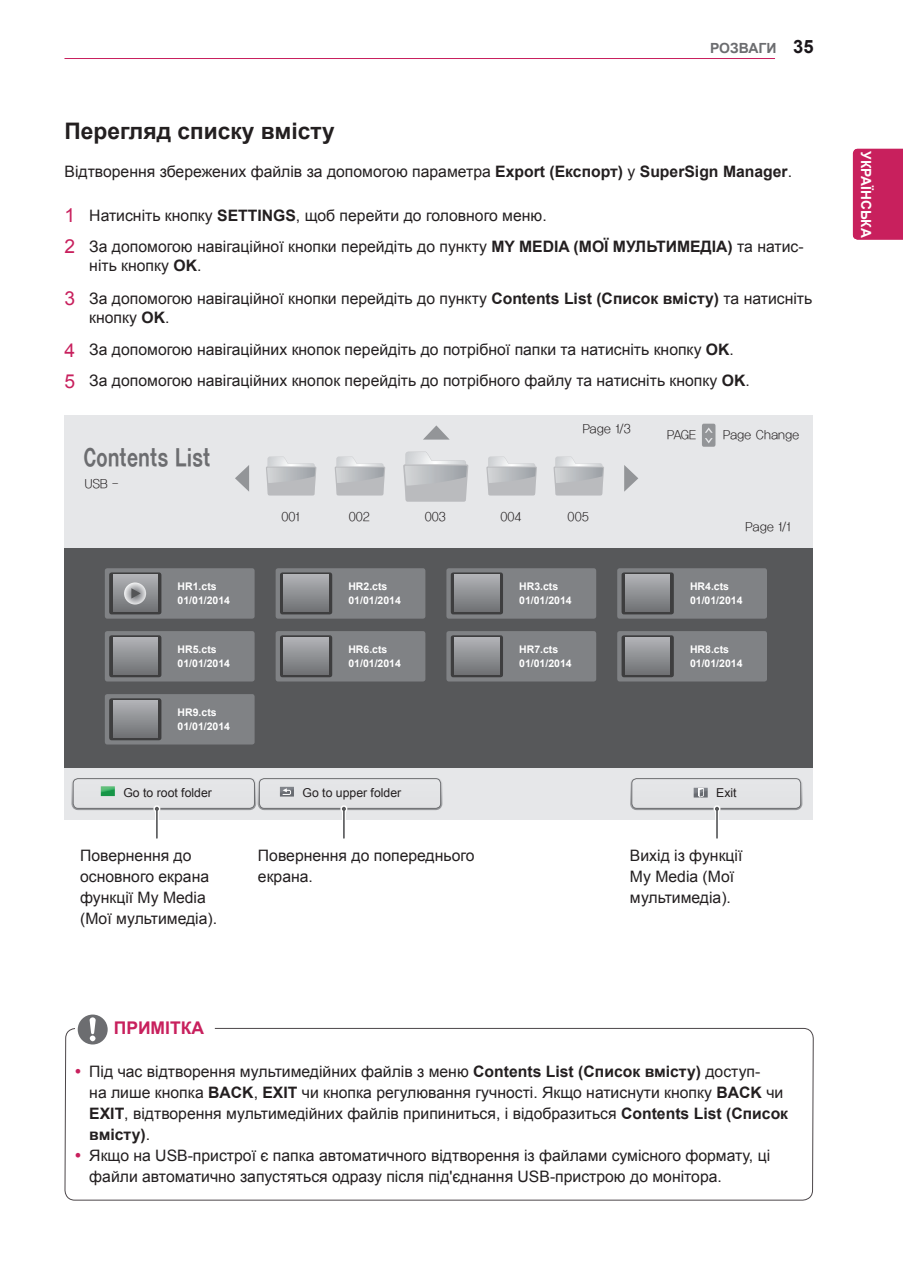
<style>
.page{position:relative;width:903px;height:1275px;background:#fff}
.page>*{position:absolute;margin:0;border:0;box-sizing:border-box;transform-origin:0 0}
.OSD_help_5pt{font:24.5px "YDI Cstre M";letter-spacing:-.015em;color:#6c6d70;scale:.8 1}
.Title-2{font:700 22.75px "Arial";color:#231f20}
.t1{font:700 21px "Arial";color:#fff}
.t2{font:700 18.38px "Arial";color:#1a161a}
.Title-note{font:700 17.5px "Arial";color:#c8205d}
.Body-Bullet{font:15.75px/21px "Arial";color:#231f20}
._1-Body{font:15.75px/19.2px "Arial";color:#231f20}
.Body{font:15.75px/21px "Arial";color:#231f20}
.t3{font:700 14px "Arial";color:#fff}
.t4{font:700 14px "Arial";color:#6c6d70}
.OSD_help_5pt-2{font:12.25px "YDI Cstre UL";color:#231f20}
.OSD_help_5pt-3{font:12.25px "Arial";color:#231f20}
.OSD_help_5pt-4{font:700 10.5px "Arial";color:#fff}
.s1{font-weight:700}
.s2{font-size:19.25px;color:#c8205d}
</style>
<div class="page">
<hr style="left:64px;top:58px;width:711px;height:1px;background:#c8205d">
<div style="left:853px;top:149px;width:50px;height:91px;background:#c8205d"></div>
<svg style="left:64px;top:1027px;width:750px;height:174px"></svg>
<div style="left:104px;top:1016px;width:108px;height:26px;background:#fff"></div>
<div style="left:75px;top:1014px;width:37px;height:30px;background:#fff"></div>
<svg style="left:78px;top:1014px;width:30px;height:30px"></svg>
<div style="left:64px;top:415px;width:748px;height:405px;background:#e6e7e9"></div>
<div style="left:64px;top:548px;width:748px;height:220px;background:#57585a"></div>
<div style="left:631px;top:778px;width:170px;height:31px;background:#e1e2e4;border-radius:6px"></div>
<div style="left:630px;top:777px;width:172px;height:33px;border:2px solid #919396;border-radius:6px"></div>
<div style="left:72px;top:778px;width:183px;height:31px;background:#e1e2e4;border-radius:6px"></div>
<div style="left:71px;top:777px;width:185px;height:33px;border:2px solid #919396;border-radius:6px"></div>
<div style="left:258px;top:778px;width:183px;height:31px;background:#e1e2e4;border-radius:6px"></div>
<div style="left:258px;top:777px;width:184px;height:33px;border:2px solid #919396;border-radius:6px"></div>
<svg style="left:403px;top:452px;width:65px;height:50px"></svg>
<svg style="left:335px;top:457px;width:50px;height:38px"></svg>
<svg style="left:266px;top:457px;width:50px;height:38px"></svg>
<svg style="left:486px;top:457px;width:51px;height:38px"></svg>
<svg style="left:553px;top:457px;width:51px;height:38px"></svg>
<svg style="left:423px;top:425px;width:27px;height:15px"></svg>
<svg style="left:624px;top:465px;width:14px;height:27px"></svg>
<svg style="left:235px;top:465px;width:14px;height:27px"></svg>
<svg style="left:694px;top:788px;width:14px;height:9px"></svg>
<svg style="left:101px;top:786px;width:14px;height:10px"></svg>
<svg style="left:280px;top:787px;width:14px;height:10px"></svg>
<div style="left:631px;top:778px;width:170px;height:31px;border:1px solid #6c6d70;border-radius:5px"></div>
<div style="left:73px;top:778px;width:182px;height:31px;border:1px solid #6c6d70;border-radius:5px"></div>
<div style="left:259px;top:778px;width:182px;height:31px;border:1px solid #6c6d70;border-radius:5px"></div>
<div style="left:105px;top:568px;width:150px;height:51px;background:#808285;border-radius:2px"></div>
<div style="left:105px;top:631px;width:150px;height:50px;background:#808285;border-radius:2px"></div>
<div style="left:105px;top:694px;width:150px;height:50px;background:#808285;border-radius:2px"></div>
<div style="left:276px;top:568px;width:149px;height:51px;background:#808285;border-radius:2px"></div>
<div style="left:276px;top:631px;width:149px;height:50px;background:#808285;border-radius:2px"></div>
<div style="left:446px;top:568px;width:150px;height:51px;background:#808285;border-radius:2px"></div>
<div style="left:446px;top:631px;width:150px;height:50px;background:#808285;border-radius:2px"></div>
<div style="left:617px;top:568px;width:150px;height:51px;background:#808285;border-radius:2px"></div>
<div style="left:617px;top:631px;width:150px;height:50px;background:#808285;border-radius:2px"></div>
<hr style="left:155px;top:810px;width:4px;height:26px;background:#fff">
<div style="left:153px;top:805px;width:7px;height:7px;border:3px solid #fff;border-radius:50%"></div>
<hr style="left:156px;top:810px;width:2px;height:28px;background:#57585a">
<svg style="left:155px;top:807px;width:4px;height:4px"></svg>
<hr style="left:342px;top:810px;width:4px;height:26px;background:#fff">
<div style="left:340px;top:805px;width:7px;height:7px;border:3px solid #fff;border-radius:50%"></div>
<hr style="left:343px;top:810px;width:2px;height:28px;background:#57585a">
<svg style="left:342px;top:807px;width:4px;height:4px"></svg>
<hr style="left:715px;top:810px;width:4px;height:26px;background:#fff">
<div style="left:713px;top:805px;width:7px;height:7px;border:3px solid #fff;border-radius:50%"></div>
<hr style="left:716px;top:810px;width:2px;height:28px;background:#57585a">
<svg style="left:715px;top:807px;width:4px;height:4px"></svg>
<svg style="left:109px;top:572px;width:52px;height:42px"></svg>
<svg style="left:113px;top:575px;width:44px;height:37px"></svg>
<svg style="left:109px;top:635px;width:52px;height:42px"></svg>
<svg style="left:113px;top:638px;width:44px;height:37px"></svg>
<svg style="left:280px;top:572px;width:52px;height:42px"></svg>
<svg style="left:284px;top:575px;width:44px;height:37px"></svg>
<svg style="left:280px;top:635px;width:52px;height:42px"></svg>
<svg style="left:284px;top:638px;width:44px;height:37px"></svg>
<svg style="left:451px;top:572px;width:52px;height:42px"></svg>
<svg style="left:455px;top:575px;width:44px;height:37px"></svg>
<svg style="left:451px;top:635px;width:52px;height:42px"></svg>
<svg style="left:455px;top:638px;width:44px;height:37px"></svg>
<div style="left:621px;top:572px;width:53px;height:42px;background:#3e3e3f;border-radius:2px"></div>
<svg style="left:625px;top:575px;width:45px;height:37px;background:#8f9194"></svg>
<div style="left:621px;top:635px;width:53px;height:42px;background:#3e3e3f;border-radius:2px"></div>
<svg style="left:625px;top:638px;width:45px;height:37px;background:#8f9194"></svg>
<svg style="left:109px;top:698px;width:52px;height:42px"></svg>
<svg style="left:113px;top:701px;width:44px;height:37px"></svg>
<svg style="left:124px;top:582px;width:22px;height:22px"></svg>
<svg style="left:131px;top:588px;width:10px;height:11px"></svg>
<svg style="left:702px;top:424px;width:13px;height:23px"></svg>
<svg style="left:76px;top:1069px;width:4px;height:4px"></svg>
<svg style="left:76px;top:1153px;width:4px;height:4px"></svg>
<p class="t4" style="left:710px;top:39px;width:68px">РОЗВАГИ</p>
<p class="t2" style="left:793px;top:34px;width:22px">35</p>
<p class="Title-2" style="left:64px;top:115px;width:272px">Перегляд списку вмісту</p>
<p class="Body" style="left:64px;top:161px;width:729px">Відтворення збережених файлів за допомогою параметра <span class="s1">Export (Експорт)</span> у <span class="s1">SuperSign Manager</span>.</p>
<p class="_1-Body" style="left:64px;top:206px;width:484px"><span class="s2">1</span> Натисніть кнопку <span class="s1">SETTINGS</span>, щоб перейти до головного меню.</p>
<p class="_1-Body" style="left:89px;top:237px;width:716px;text-indent:-25px"><span class="s2">2</span> За допомогою навігаційної кнопки перейдіть до пункту <span class="s1">MY MEDIA (МОЇ МУЛЬТИМЕДІА)</span> та натис&shy;ніть кнопку <span class="s1">OK</span>.</p>
<p class="_1-Body" style="left:89px;top:288px;width:724px;text-indent:-25px"><span class="s2">3</span> За допомогою навігаційної кнопки перейдіть до пункту <span class="s1">Contents List (Список вмісту)</span> та натисніть кнопку <span class="s1">OK</span>.</p>
<p class="_1-Body" style="left:64px;top:340px;width:671px"><span class="s2">4</span> За допомогою навігаційних кнопок перейдіть до потрібної папки та натисніть кнопку <span class="s1">OK</span>.</p>
<p class="_1-Body" style="left:64px;top:371px;width:687px"><span class="s2">5</span> За допомогою навігаційних кнопок перейдіть до потрібного файлу та натисніть кнопку <span class="s1">OK</span>.</p>
<p class="OSD_help_5pt" style="left:83px;top:445px;width:161px">Contents List</p>
<p class="OSD_help_5pt-2" style="left:85px;top:477px;width:35px">USB -</p>
<p class="OSD_help_5pt-4" style="left:178px;top:579px;width:41px">HR1.cts</p>
<p class="OSD_help_5pt-4" style="left:178px;top:593px;width:54px">01/01/2014</p>
<p class="OSD_help_5pt-4" style="left:178px;top:642px;width:41px">HR5.cts</p>
<p class="OSD_help_5pt-4" style="left:178px;top:656px;width:54px">01/01/2014</p>
<p class="OSD_help_5pt-4" style="left:178px;top:705px;width:41px">HR9.cts</p>
<p class="OSD_help_5pt-4" style="left:178px;top:719px;width:54px">01/01/2014</p>
<p class="OSD_help_5pt-2" style="left:583px;top:423px;width:50px">Page 1/3</p>
<p class="OSD_help_5pt-2" style="left:281px;top:511px;width:20px">001</p>
<p class="OSD_help_5pt-2" style="left:349px;top:511px;width:23px">002</p>
<p class="OSD_help_5pt-2" style="left:425px;top:511px;width:23px">003</p>
<p class="OSD_help_5pt-2" style="left:500px;top:511px;width:23px">004</p>
<p class="OSD_help_5pt-2" style="left:568px;top:511px;width:23px">005</p>
<p class="OSD_help_5pt-4" style="left:348px;top:579px;width:41px">HR2.cts</p>
<p class="OSD_help_5pt-4" style="left:348px;top:593px;width:54px">01/01/2014</p>
<p class="OSD_help_5pt-4" style="left:348px;top:642px;width:41px">HR6.cts</p>
<p class="OSD_help_5pt-4" style="left:348px;top:656px;width:54px">01/01/2014</p>
<p class="OSD_help_5pt-4" style="left:519px;top:579px;width:41px">HR3.cts</p>
<p class="OSD_help_5pt-4" style="left:519px;top:593px;width:54px">01/01/2014</p>
<p class="OSD_help_5pt-4" style="left:519px;top:642px;width:41px">HR7.cts</p>
<p class="OSD_help_5pt-4" style="left:519px;top:656px;width:54px">01/01/2014</p>
<p class="OSD_help_5pt-2" style="left:667px;top:429px;width:31px">PAGE</p>
<p class="OSD_help_5pt-2" style="left:723px;top:429px;width:78px">Page Change</p>
<p class="OSD_help_5pt-2" style="left:745px;top:521px;width:47px">Page 1/1</p>
<p class="OSD_help_5pt-4" style="left:690px;top:579px;width:41px">HR4.cts</p>
<p class="OSD_help_5pt-4" style="left:690px;top:593px;width:54px">01/01/2014</p>
<p class="OSD_help_5pt-4" style="left:690px;top:642px;width:41px">HR8.cts</p>
<p class="OSD_help_5pt-4" style="left:690px;top:656px;width:54px">01/01/2014</p>
<p class="OSD_help_5pt-3" style="left:123px;top:784px;width:90px">Go to root folder</p>
<p class="OSD_help_5pt-3" style="left:302px;top:784px;width:100px">Go to upper folder</p>
<p class="OSD_help_5pt-3" style="left:716px;top:784px;width:22px">Exit</p>
<p class="Body" style="left:80px;top:845px;width:139px">Повернення до основного екрана функції My Media (Мої мультимедіа).</p>
<p class="Body" style="left:258px;top:845px;width:218px">Повернення до попереднього екрана.</p>
<p class="Body" style="left:630px;top:845px;width:114px">Вихід із функції<br>My Media (Мої мультимедіа).</p>
<p class="Title-note" style="left:114px;top:1016px;width:92px">ПРИМІТКА</p>
<p class="Body-Bullet" style="left:89px;top:1061px;width:700px">Під час відтворення мультимедійних файлів з меню <span class="s1">Contents List (Список вмісту)</span> доступ-<br>на лише кнопка <span class="s1">BACK</span>, <span class="s1">EXIT</span> чи кнопка регулювання гучності. Якщо натиснути кнопку <span class="s1">BACK</span> чи <span class="s1">EXIT</span>, відтворення мультимедійних файлів припиниться, і відобразиться <span class="s1">Contents List (Список вмісту)</span>.</p>
<p class="Body-Bullet" style="left:89px;top:1145px;width:682px">Якщо на USB-пристрої є папка автоматичного відтворення із файлами сумісного формату, ці файли автоматично запустяться одразу після під'єднання USB-пристрою до монітора.</p>
<p class="t3" style="left:875px;top:151px;width:88px;rotate:90deg">УКРАЇНСЬКА</p>
<h3 class="t1" style="left:884px;top:175px;width:41px;rotate:90deg">УКР</h3>
</div>
